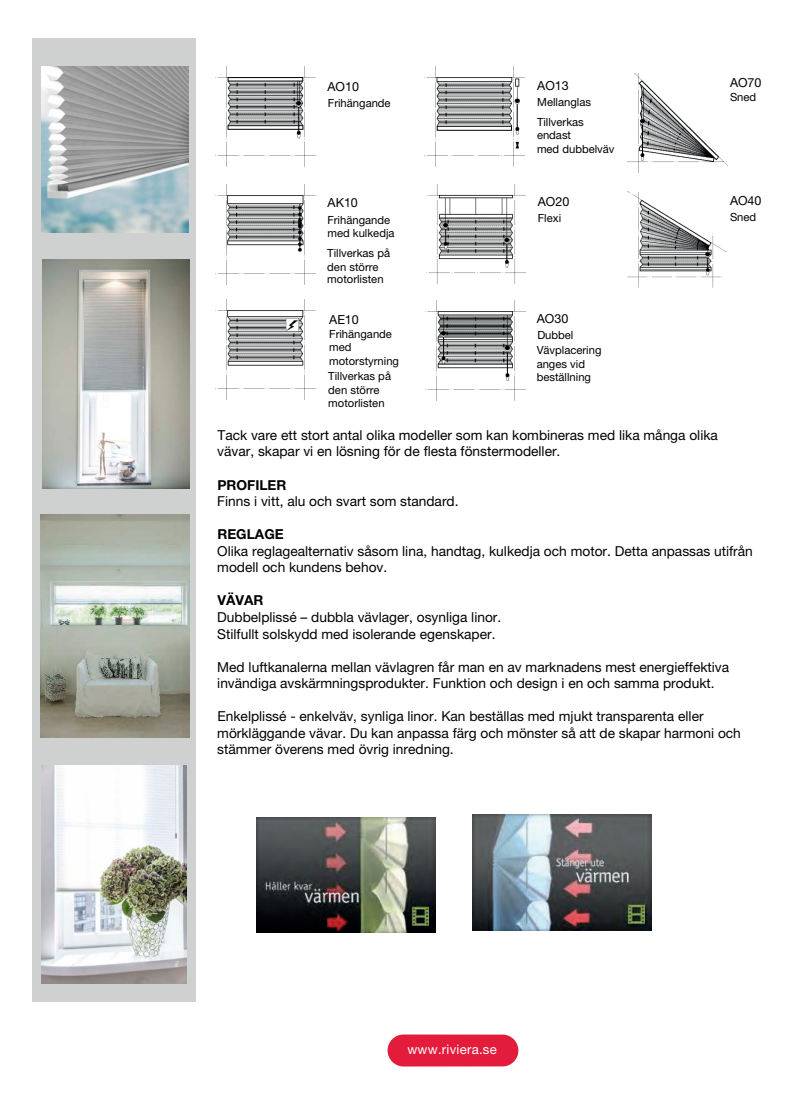
<style>
.page{position:relative;width:797px;height:1105px;background:#fff}
.page>*{position:absolute;margin:0;border:0;box-sizing:border-box;transform-origin:0 0}
.t1{font:13.75px/16.5px "Helvetica Neue LT Std";color:#000}
.t2{font:700 13.75px "Helvetica Neue LT Std";color:#000}
.t3{font:13.12px "Helvetica Neue LT Std";letter-spacing:.02em;color:#fff}
.t4{font:12.5px "Helvetica Neue LT Std";color:#000}
.t5{font:11.25px/13.5px "Helvetica Neue LT Std";color:#000}
</style>
<div class="page">
<div style="left:32px;top:39px;width:164px;height:962px;background:#cfd1d0"></div>
<img style="left:40px;top:514px;width:149px;height:223px">
<img style="left:41px;top:766px;width:145px;height:217px">
<img style="left:43px;top:259px;width:146px;height:230px">
<img style="left:42px;top:67px;width:146px;height:165px">
<svg style="left:387px;top:1034px;width:131px;height:32px;background:#e32b47"></svg>
<img style="left:215px;top:300px;width:100px;height:99px">
<img style="left:424px;top:67px;width:100px;height:99px">
<img style="left:215px;top:67px;width:100px;height:99px">
<img style="left:215px;top:185px;width:100px;height:99px">
<img style="left:425px;top:301px;width:100px;height:99px">
<img style="left:627px;top:191px;width:99px;height:97px">
<img style="left:627px;top:73px;width:100px;height:99px">
<img style="left:426px;top:184px;width:100px;height:100px">
<img style="left:257px;top:817px;width:178px;height:116px">
<img style="left:473px;top:815px;width:178px;height:115px">
<p class="t4" style="left:327px;top:79px;width:33px">AO10</p>
<p class="t5" style="left:328px;top:96px;width:64px">Frihängande</p>
<p class="t4" style="left:327px;top:195px;width:32px">AK10</p>
<p class="t5" style="left:327px;top:213px;width:69px">Frihängande med kulkedja</p>
<p class="t5" style="left:327px;top:246px;width:64px;line-height:13.1px">Tillverkas på den större motorlisten</p>
<p class="t4" style="left:329px;top:312px;width:31px">AE10</p>
<p class="t5" style="left:329px;top:327px;width:71px">Frihängande med motorstyrning</p>
<p class="t5" style="left:328px;top:369px;width:64px">Tillverkas på den större motorlisten</p>
<p class="t4" style="left:537px;top:78px;width:33px">AO13</p>
<p class="t5" style="left:537px;top:92px;width:56px;line-height:19.9px">Mellanglas<br>Tillverkas</p>
<p class="t5" style="left:537px;top:129px;width:79px">endast<br>med dubbelväv</p>
<p class="t4" style="left:538px;top:194px;width:33px">AO20</p>
<p class="t5" style="left:538px;top:211px;width:25px">Flexi</p>
<p class="t4" style="left:537px;top:311px;width:33px">AO30</p>
<p class="t5" style="left:536px;top:327px;width:66px;line-height:15.2px">Dubbel<br>Vävplacering</p>
<p class="t5" style="left:536px;top:357px;width:56px">anges vid beställning</p>
<p class="t4" style="left:730px;top:75px;width:33px">AO70</p>
<p class="t5" style="left:730px;top:90px;width:28px">Sned</p>
<p class="t4" style="left:730px;top:193px;width:33px">AO40</p>
<p class="t5" style="left:730px;top:210px;width:28px">Sned</p>
<p class="t1" style="left:217px;top:426px;width:502px">Tack vare ett stort antal olika modeller som kan kombineras med lika många olika vävar, skapar vi en lösning för de flesta fönstermodeller.</p>
<p class="t2" style="left:217px;top:476px;width:70px">PROFILER</p>
<p class="t1" style="left:217px;top:493px;width:243px">Finns i vitt, alu och svart som standard.</p>
<p class="t2" style="left:217px;top:526px;width:68px">REGLAGE</p>
<p class="t1" style="left:217px;top:542px;width:537px">Olika reglagealternativ såsom lina, handtag, kulkedja och motor. Detta anpassas utifrån modell och kundens behov.</p>
<p class="t2" style="left:217px;top:592px;width:48px">VÄVAR</p>
<p class="t1" style="left:217px;top:609px;width:285px">Dubbelplissé – dubbla vävlager, osynliga linor.<br>Stilfullt solskydd med isolerande egenskaper.</p>
<p class="t1" style="left:217px;top:658px;width:513px">Med luftkanalerna mellan vävlagren får man en av marknadens mest energieffektiva invändiga avskärmningsprodukter. Funktion och design i en och samma produkt.</p>
<p class="t1" style="left:217px;top:708px;width:525px">Enkelplissé - enkelväv, synliga linor. Kan beställas med mjukt transparenta eller mörkläggande vävar. Du kan anpassa färg och mönster så att de skapar harmoni och stämmer överens med övrig inredning.</p>
<p class="t3" style="left:407px;top:1041px;width:91px">www.riviera.se</p>
</div>
